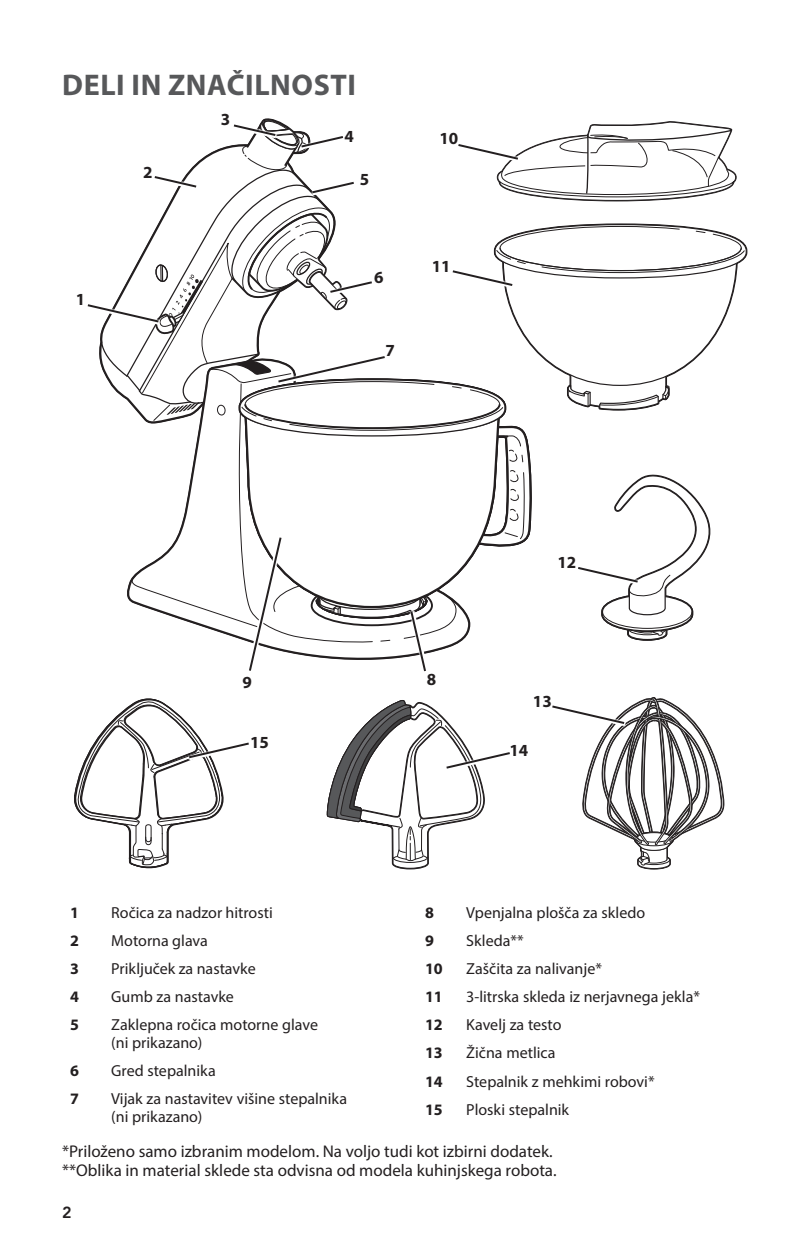
<style>
.page{position:relative;width:810px;height:1260px;background:#fff}
.page>*{position:absolute;margin:0;border:0;box-sizing:border-box;transform-origin:0 0}
.MAIN_Page_Header{font:700 30px "Myriad Pro";letter-spacing:.02em;color:#57585a}
.WARRANTY_Body{font:17px/19px "Myriad Pro";color:#231f20}
.Callout___p{font:700 17px "Myriad Pro";color:#231f20}
.Step_Text___p{font:16px/18px "Myriad Pro";color:#231f20}
.Parts_and_Feature{font:16px "Myriad Pro";color:#231f20}
.Callout___p-2{font:700 16px "Myriad Pro";color:#231f20}
.t1{font:800 16px "Avenir LT Std";color:#231f20}
</style>
<div class="page">
<svg style="left:552px;top:697px;width:172px;height:173px"></svg>
<svg style="left:326px;top:700px;width:184px;height:170px"></svg>
<svg style="left:74px;top:698px;width:175px;height:171px"></svg>
<svg style="left:87px;top:118px;width:661px;height:554px"></svg>
<p class="MAIN_Page_Header" style="left:62px;top:68px;width:295px">DELI IN ZNAČILNOSTI</p>
<p class="Callout___p" style="left:76px;top:290px;width:11px">1</p>
<p class="Callout___p" style="left:143px;top:163px;width:11px">2</p>
<p class="Callout___p" style="left:221px;top:110px;width:11px">3</p>
<p class="Callout___p" style="left:345px;top:126px;width:11px">4</p>
<p class="Callout___p" style="left:360px;top:170px;width:11px">5</p>
<p class="Callout___p" style="left:374px;top:268px;width:11px">6</p>
<p class="Callout___p" style="left:386px;top:341px;width:11px">7</p>
<p class="Callout___p" style="left:439px;top:129px;width:20px">10</p>
<p class="Callout___p" style="left:432px;top:257px;width:20px">11</p>
<p class="Callout___p" style="left:242px;top:673px;width:11px">9</p>
<p class="Callout___p" style="left:427px;top:669px;width:11px">8</p>
<p class="Callout___p" style="left:250px;top:733px;width:20px">15</p>
<p class="Callout___p" style="left:557px;top:553px;width:20px">12</p>
<p class="Callout___p" style="left:533px;top:692px;width:20px">13</p>
<p class="Callout___p" style="left:510px;top:741px;width:20px">14</p>
<p class="Callout___p-2" style="left:70px;top:904px;width:10px">1</p>
<p class="Parts_and_Feature" style="left:111px;top:903px;width:163px">Ročica za nadzor hitrosti</p>
<p class="Callout___p-2" style="left:70px;top:932px;width:10px">2</p>
<p class="Parts_and_Feature" style="left:111px;top:931px;width:98px">Motorna glava</p>
<p class="Callout___p-2" style="left:70px;top:960px;width:10px">3</p>
<p class="Parts_and_Feature" style="left:111px;top:959px;width:146px">Priključek za nastavke</p>
<p class="Callout___p-2" style="left:70px;top:988px;width:10px">4</p>
<p class="Step_Text___p" style="left:111px;top:988px;width:124px">Gumb za nastavke</p>
<p class="Callout___p-2" style="left:70px;top:1016px;width:10px">5</p>
<p class="Step_Text___p" style="left:111px;top:1016px;width:208px">Zaklepna ročica motorne glave (ni prikazano)</p>
<p class="Callout___p-2" style="left:70px;top:1062px;width:10px">6</p>
<p class="Step_Text___p" style="left:111px;top:1062px;width:106px">Gred stepalnika</p>
<p class="Callout___p-2" style="left:70px;top:1090px;width:10px">7</p>
<p class="Step_Text___p" style="left:111px;top:1090px;width:237px">Vijak za nastavitev višine stepalnika (ni prikazano)</p>
<p class="Callout___p-2" style="left:425px;top:904px;width:10px">8</p>
<p class="Step_Text___p" style="left:466px;top:904px;width:180px">Vpenjalna plošča za skledo</p>
<p class="Callout___p-2" style="left:425px;top:932px;width:10px">9</p>
<p class="Step_Text___p" style="left:466px;top:932px;width:59px">Skleda**</p>
<p class="Callout___p-2" style="left:425px;top:960px;width:19px">10</p>
<p class="Step_Text___p" style="left:466px;top:960px;width:137px">Zaščita za nalivanje*</p>
<p class="Callout___p-2" style="left:425px;top:988px;width:19px">11</p>
<p class="Step_Text___p" style="left:466px;top:988px;width:235px">3-litrska skleda iz nerjavnega jekla*</p>
<p class="Callout___p-2" style="left:425px;top:1016px;width:19px">12</p>
<p class="Step_Text___p" style="left:466px;top:1016px;width:97px">Kavelj za testo</p>
<p class="Callout___p-2" style="left:425px;top:1044px;width:19px">13</p>
<p class="Step_Text___p" style="left:466px;top:1044px;width:91px">Žična metlica</p>
<p class="Callout___p-2" style="left:425px;top:1072px;width:19px">14</p>
<p class="Step_Text___p" style="left:466px;top:1072px;width:190px">Stepalnik z mehkimi robovi*</p>
<p class="Callout___p-2" style="left:425px;top:1100px;width:19px">15</p>
<p class="Step_Text___p" style="left:466px;top:1100px;width:104px">Ploski stepalnik</p>
<p class="WARRANTY_Body" style="left:62px;top:1141px;width:496px">*Priloženo samo izbranim modelom. Na voljo tudi kot izbirni dodatek. **Oblika in material sklede sta odvisna od modela kuhinjskega robota.</p>
<p class="t1" style="left:62px;top:1203px;width:11px">2</p>
</div>
